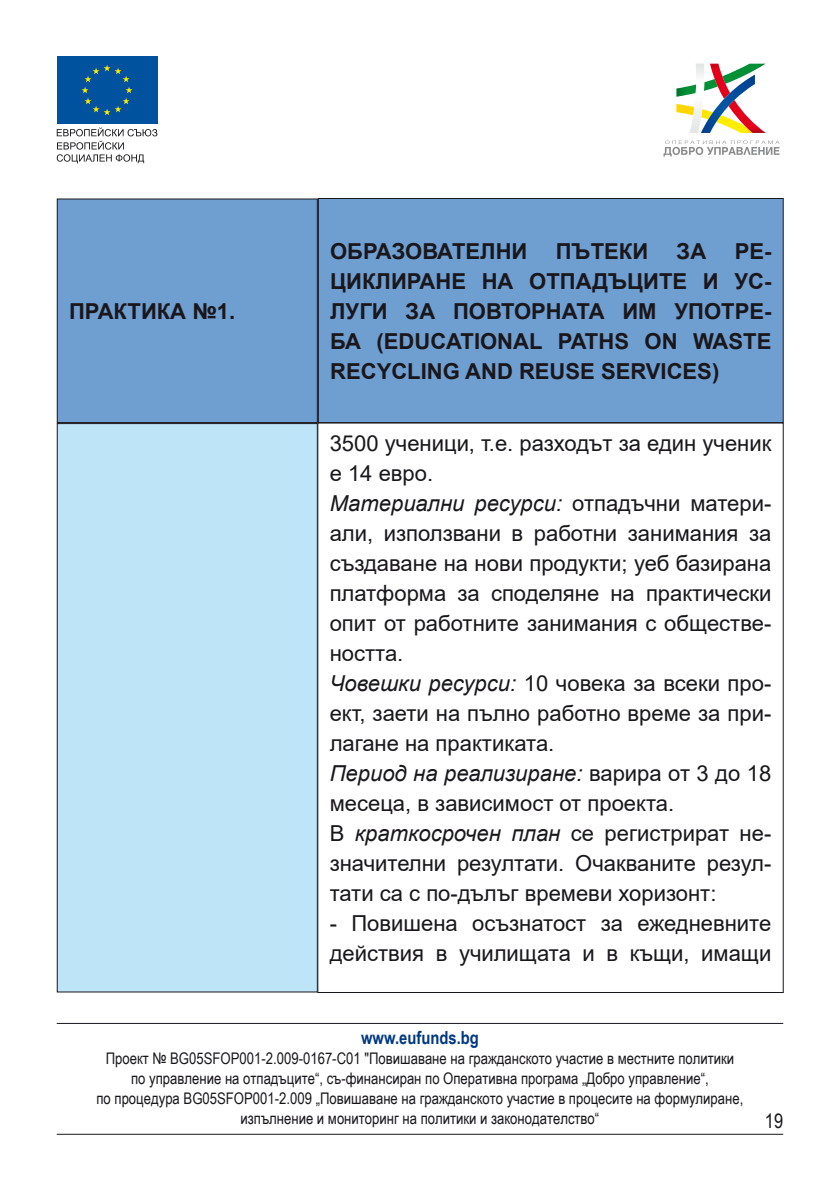
<style>
.page{position:relative;width:840px;height:1191px;background:#fff}
.page>*{position:absolute;margin:0;border:0;box-sizing:border-box;transform-origin:0 0}
.t1{font:22px/30px "Arial";color:#1a171c}
.t2{font:700 22px/30px "Arial";color:#1a171c;text-align:justify}
.t3{font:20px "Arial Narrow";color:#1a171c}
.t4{font:700 18px "Arial Narrow";color:#003882}
.t5{font:16px/20px "Arial Narrow";color:#1a171c;text-align:center}
.s1{font-style:italic}
</style>
<div class="page">
<svg style="left:57px;top:127px;width:100px;height:36px"></svg>
<div style="left:57px;top:57px;width:100px;height:67px;background:#00519e"></div>
<svg style="left:82px;top:65px;width:50px;height:50px"></svg>
<svg style="left:663px;top:140px;width:116px;height:17px"></svg>
<svg style="left:676px;top:64px;width:89px;height:69px"></svg>
<hr style="left:57px;top:1133px;width:725px;height:1px;background:#1a171c">
<hr style="left:57px;top:1023px;width:725px;height:1px;background:#1a171c">
<div style="left:318px;top:198px;width:464px;height:224px;background:#6f9ed0"></div>
<div style="left:317px;top:198px;width:466px;height:225px;border:1px solid #1a171c"></div>
<div style="left:57px;top:199px;width:260px;height:223px;background:#6f9ed0"></div>
<div style="left:57px;top:198px;width:260px;height:225px;border:1px solid #1a171c"></div>
<div style="left:57px;top:423px;width:260px;height:569px;background:#bde4f7"></div>
<div style="left:57px;top:423px;width:260px;height:569px;border:1px solid #1a171c"></div>
<p class="t2" style="left:69px;top:296px;width:167px">ПРАКТИКА №1.</p>
<p class="t2" style="left:330px;top:236px;width:199px">ОБРАЗОВАТЕЛНИ</p>
<p class="t2" style="left:555px;top:236px;width:94px">ПЪТЕКИ</p>
<p class="t2" style="left:676px;top:236px;width:31px">ЗА</p>
<p class="t2" style="left:330px;top:236px;width:442px;text-indent:404px">РЕ-ЦИКЛИРАНЕ НА ОТПАДЪЦИТЕ И УС-ЛУГИ ЗА ПОВТОРНАТА ИМ УПОТРЕ-БА (EDUCATIONAL PATHS ON WASTE RECYCLING AND REUSE SERVICES)</p>
<p class="t1" style="left:329px;top:428px;width:443px">3500 ученици, т.е. разходът за един ученик е 14 евро.<br><span class="s1">Материални ресурси:</span> отпадъчни матери&shy;али, използвани в работни занимания за създаване на нови продукти; уеб базирана платформа за споделяне на практически опит от работните занимания с обществе&shy;ността.<br><span class="s1">Човешки ресурси:</span> 10 човека за всеки про&shy;ект, заети на пълно работно време за при&shy;лагане на практиката.<br><span class="s1">Период на реализиране:</span> варира от 3 до 18 месеца, в зависимост от проекта.<br>В <span class="s1">краткосрочен план</span> се регистрират не&shy;значителни резултати. Очакваните резул&shy;тати са с по-дълъг времеви хоризонт:</p>
<p class="t1" style="left:329px;top:908px;width:443px">- Повишена осъзнатост за ежедневните действия в училищата и в къщи, имащи</p>
<p class="t4" style="left:361px;top:1023px;width:119px">www.eufunds.bg</p>
<p class="t5" style="left:96px;top:1047px;width:648px">Проект № BG05SFOP001-2.009-0167-C01 "Повишаване на гражданското участие в местните политики по управление на отпадъците“, съ-финансиран по Оперативна програма „Добро управление“,<br>по процедура BG05SFOP001-2.009 „Повишаване на гражданското участие в процесите на формулиране, изпълнение и мониторинг на политики и законодателство“</p>
<p class="t3" style="left:764px;top:1106px;width:20px">19</p>
</div>
